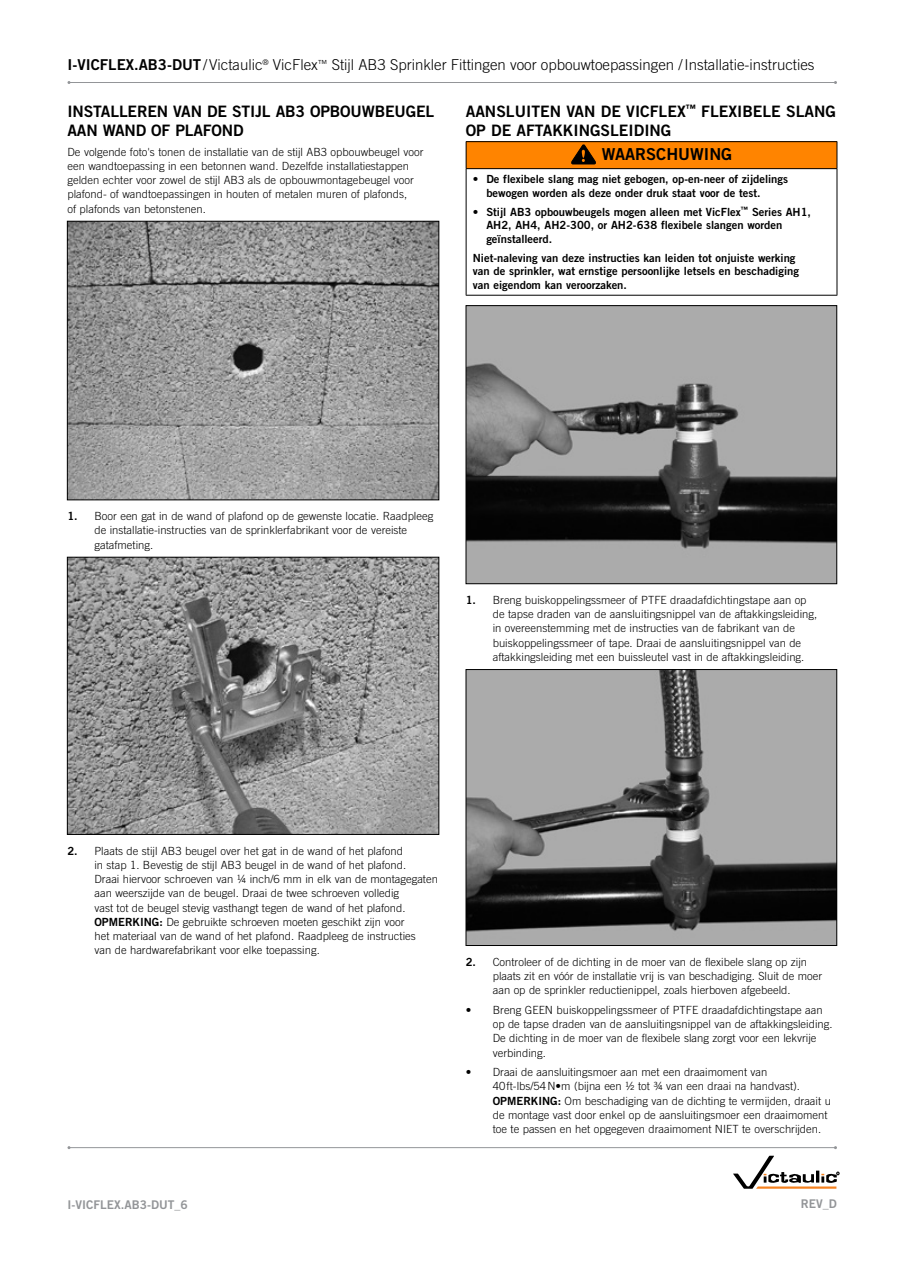
<style>
.page{position:relative;width:918px;height:1263px;background:#fff}
.page>*{position:absolute;margin:0;border:0;box-sizing:border-box;transform-origin:0 0}
.t1{font:16.5px "Trade Gothic LT Std Bd 2";color:#000}
.t2{font:15.75px/18.9px "Trade Gothic LT Std Bd 2";color:#000}
.t3{font:300 15px "Trade Gothic LT Std";color:#000}
.t4{font:12px "Trade Gothic LT Std Bd 2";color:#939598}
.t5{font:300 11.25px/14.2px "Trade Gothic LT Std";color:#000}
.t6{font:11.25px/13.5px "Trade Gothic LT Std Bd 2";color:#000}
.s1{font-family:"Trade Gothic LT Std Bd 2";font-weight:400}
</style>
<div class="page">
<svg style="left:733px;top:1156px;width:106px;height:33px"></svg>
<hr style="left:69px;top:1147px;width:767px;height:1px;background:#939598">
<hr style="left:69px;top:82px;width:767px;height:1px;background:#939598">
<img style="left:69px;top:223px;width:368px;height:275px">
<div style="left:67px;top:221px;width:372px;height:279px;border:1px solid #000"></div>
<img style="left:69px;top:559px;width:368px;height:274px">
<div style="left:67px;top:557px;width:372px;height:278px;border:1px solid #000"></div>
<div style="left:466px;top:142px;width:371px;height:27px;background:#ff8400"></div>
<hr style="left:466px;top:141px;width:371px;height:1px;background:#000">
<svg style="left:466px;top:142px;width:1px;height:26px"></svg>
<svg style="left:837px;top:142px;width:1px;height:26px"></svg>
<hr style="left:466px;top:169px;width:1px;height:126px;background:#000">
<hr style="left:466px;top:168px;width:371px;height:1px;background:#000">
<hr style="left:837px;top:169px;width:1px;height:126px;background:#000">
<hr style="left:466px;top:295px;width:371px;height:1px;background:#000">
<svg style="left:571px;top:145px;width:25px;height:19px"></svg>
<img style="left:468px;top:307px;width:367px;height:275px">
<div style="left:466px;top:305px;width:371px;height:279px;border:1px solid #000"></div>
<img style="left:468px;top:671px;width:367px;height:273px">
<div style="left:466px;top:669px;width:371px;height:277px;border:1px solid #000"></div>
<h3 class="t3" style="left:68px;top:56px;width:749px"><span class="s1">I-VICFLEX.AB3-DUT</span>/Victaulic<sup>®</sup> VicFlex<sup>™</sup> Stijl AB3 Sprinkler Fittingen voor opbouwtoepassingen /Installatie-instructies</h3>
<h2 class="t2" style="left:67px;top:102px;width:368px">INSTALLEREN VAN DE STIJL AB3 OPBOUWBEUGEL<br>AAN WAND OF PLAFOND</h2>
<p class="t5" style="left:67px;top:144px;width:358px">De volgende foto's tonen de installatie van de stijl AB3 opbouwbeugel voor een wandtoepassing in een betonnen wand. Dezelfde installatiestappen gelden echter voor zowel de stijl AB3 als de opbouwmontagebeugel voor plafond- of wandtoepassingen in houten of metalen muren of plafonds,<br>of plafonds van betonstenen.</p>
<h2 class="t2" style="left:466px;top:102px;width:372px">AANSLUITEN VAN DE VICFLEX<sup>™</sup> FLEXIBELE SLANG<br>OP DE AFTAKKINGSLEIDING</h2>
<h1 class="t1" style="left:602px;top:144px;width:132px">WAARSCHUWING</h1>
<p class="t6" style="left:486px;top:172px;width:303px;text-indent:-14px">• De flexibele slang mag niet gebogen, op-en-neer of zijdelings bewogen worden als deze onder druk staat voor de test.</p>
<p class="t6" style="left:486px;top:205px;width:326px;text-indent:-13px">• Stijl AB3 opbouwbeugels mogen alleen met VicFlex<sup>™</sup> Series AH1,<br>AH2, AH4, AH2-300, or AH2-638 flexibele slangen worden geïnstalleerd.</p>
<p class="t6" style="left:473px;top:251px;width:328px">Niet-naleving van deze instructies kan leiden tot onjuiste werking van de sprinkler, wat ernstige persoonlijke letsels en beschadiging van eigendom kan veroorzaken.</p>
<p class="t5" style="left:94px;top:509px;width:340px;text-indent:-27px"><span class="s1">1.</span> Boor een gat in de wand of plafond op de gewenste locatie. Raadpleeg de installatie-instructies van de sprinklerfabrikant voor de vereiste gatafmeting.</p>
<p class="t5" style="left:493px;top:593px;width:326px;text-indent:-27px"><span class="s1">1.</span> Breng buiskoppelingssmeer of PTFE draadafdichtingstape aan op de tapse draden van de aansluitingsnippel van de aftakkingsleiding, in overeenstemming met de instructies van de fabrikant van de buiskoppelingssmeer of tape. Draai de aansluitingsnippel van de aftakkingsleiding met een buissleutel vast in de aftakkingsleiding.</p>
<p class="t5" style="left:94px;top:843px;width:345px;text-indent:-27px"><span class="s1">2.</span> Plaats de stijl AB3 beugel over het gat in de wand of het plafond<br>in stap 1. Bevestig de stijl AB3 beugel in de wand of het plafond.<br>Draai hiervoor schroeven van 1/4 inch/6 mm in elk van de montagegaten aan weerszijde van de beugel. Draai de twee schroeven volledig<br>vast tot de beugel stevig vasthangt tegen de wand of het plafond.<br><span class="s1">OPMERKING:</span> De gebruikte schroeven moeten geschikt zijn voor<br>het materiaal van de wand of het plafond. Raadpleeg de instructies<br>van de hardwarefabrikant voor elke toepassing.</p>
<p class="t5" style="left:493px;top:954px;width:331px;text-indent:-27px"><span class="s1">2.</span> Controleer of de dichting in de moer van de flexibele slang op zijn plaats zit en vóór de installatie vrij is van beschadiging. Sluit de moer aan op de sprinkler reductienippel, zoals hierboven afgebeeld.</p>
<p class="t5" style="left:493px;top:1002px;width:341px;text-indent:-27px">• Breng GEEN buiskoppelingssmeer of PTFE draadafdichtingstape aan op de tapse draden van de aansluitingsnippel van de aftakkingsleiding.<br>De dichting in de moer van de flexibele slang zorgt voor een lekvrije verbinding.</p>
<p class="t5" style="left:493px;top:1065px;width:340px;text-indent:-27px">• Draai de aansluitingsmoer aan met een draaimoment van 40ft-lbs/54N•m (bijna een 1/2 tot 3/4 van een draai na handvast).<br><span class="s1">OPMERKING:</span> Om beschadiging van de dichting te vermijden, draait u de montage vast door enkel op de aansluitingsmoer een draaimoment toe te passen en het opgegeven draaimoment NIET te overschrijden.</p>
<p class="t4" style="left:68px;top:1197px;width:122px">I-VICFLEX.AB3-DUT_6</p>
<p class="t4" style="left:801px;top:1197px;width:38px">REV_D</p>
</div>
